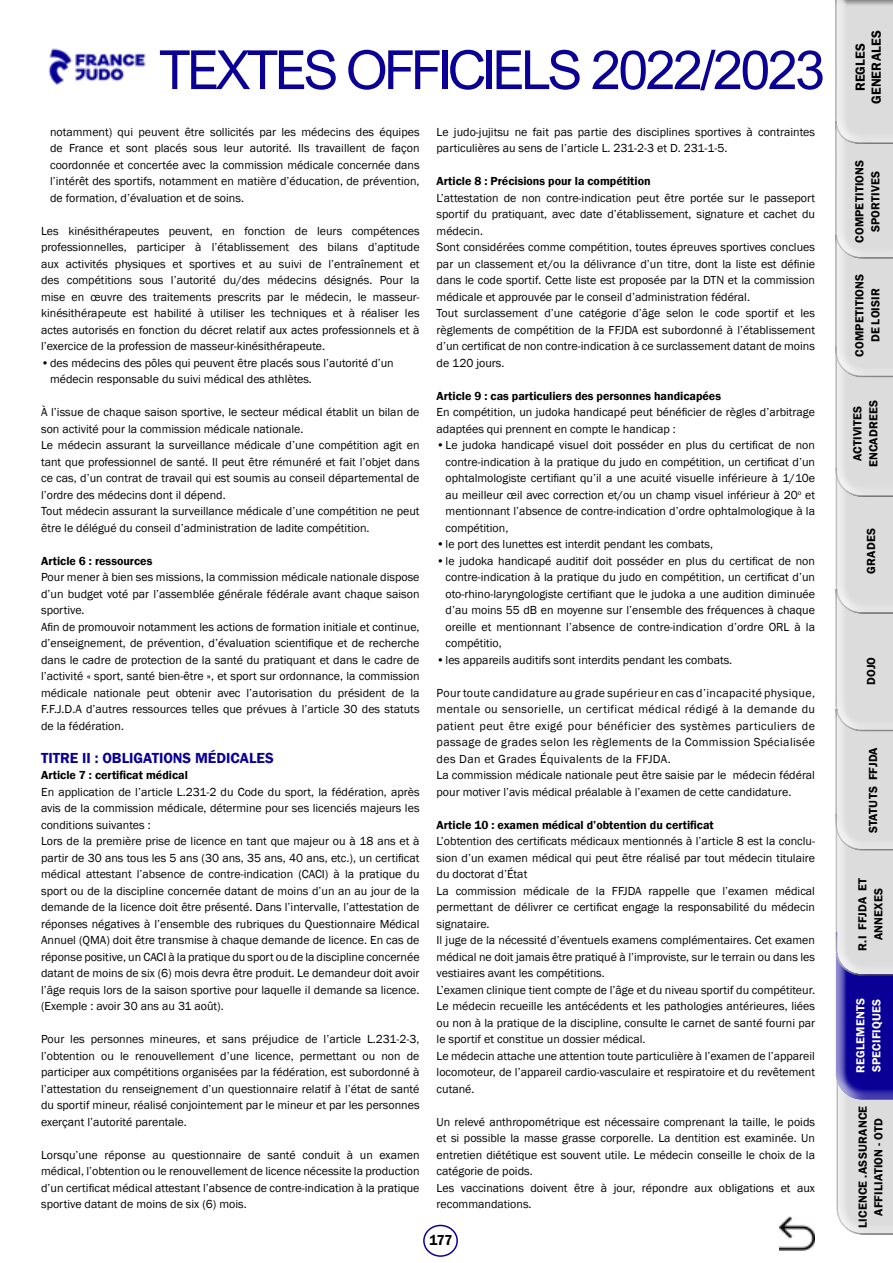
<style>
.page{position:relative;width:893px;height:1263px;background:#fff}
.page>*{position:absolute;margin:0;border:0;box-sizing:border-box;transform-origin:0 0}
.t1{font:54px "Arial Nova";letter-spacing:-.07em;color:#0a0096}
.t2{font:600 15px "Franklin Gothic";color:#0a0096}
.t3{font:600 14.85px "Franklin Gothic";color:#000;scale:.91 1}
.t4{font:600 13.5px/15.9px "Franklin Gothic";letter-spacing:.015em;color:#000;text-align:center}
.t5{font:12px/16.5px "Franklin Gothic";color:#000}
.t6{font:12px/16.5px "Franklin Gothic";letter-spacing:.03em;color:#000}
.t7{font:600 12px/15.9px "Franklin Gothic";color:#000;text-align:center}
.t8{font:600 12px/15.9px "Franklin Gothic";letter-spacing:.02em;color:#000;text-align:center}
.t9{font:600 12px/15.9px "Franklin Gothic";letter-spacing:.015em;color:#fff}
</style>
<div class="page">
<div style="left:423px;top:1225px;width:35px;height:32px;border:2px solid #0a0096;border-radius:50%"></div>
<img style="left:48px;top:48px;width:98px;height:37px">
<svg style="left:835px;top:155px;width:58px;height:1080px;background:#c7c6d5"></svg>
<div style="left:825px;top:0;width:68px;height:155px;background:#fff;opacity:.75"></div>
<div style="left:828px;top:0;width:65px;height:153px;background:#000;opacity:.75"></div>
<img style="left:780px;top:1216px;width:34px;height:35px">
<h1 class="t1" style="left:159px;top:39px;width:668px">TEXTES OFFICIELS 2022/2023</h1>
<p class="t5" style="left:50px;top:124px;width:371px;text-align:justify">notamment) qui peuvent être sollicités par les médecins des équipes de France et sont placés sous leur autorité. Ils travaillent de façon coordonnée et concertée avec la commission médicale concernée dans l’intérêt des sportifs, notamment en matière d’éducation, de prévention, de formation, d’évaluation et de soins.</p>
<p class="t5" style="left:41px;top:223px;width:380px;text-align:justify">Les kinésithérapeutes peuvent, en fonction de leurs compétences professionnelles, participer à l’établissement des bilans d’aptitude aux activités physiques et sportives et au suivi de l’entraînement et des compétitions sous l’autorité du/des médecins désignés. Pour la mise en œuvre des traitements prescrits par le médecin, le masseur&shy;kinésithérapeute est habilité à utiliser les techniques et à réaliser les actes autorisés en fonction du décret relatif aux actes professionnels et à l’exercice de la profession de masseur-kinésithérapeute.</p>
<p class="t5" style="left:50px;top:355px;width:345px;text-indent:-9px">•des médecins des pôles qui peuvent être placés sous l’autorité d’un médecin responsable du suivi médical des athlètes.</p>
<p class="t5" style="left:41px;top:404px;width:380px">À l’issue de chaque saison sportive, le secteur médical établit un bilan de son activité pour la commission médicale nationale.<br>Le médecin assurant la surveillance médicale d’une compétition agit en tant que professionnel de santé. Il peut être rémunéré et fait l’objet dans ce cas, d’un contrat de travail qui est soumis au conseil départemental de l’ordre des médecins dont il dépend.<br>Tout médecin assurant la surveillance médicale d’une compétition ne peut être le délégué du conseil d’administration de ladite compétition.</p>
<p class="t7" style="left:41px;top:553px;width:113px">Article 6 : ressources</p>
<p class="t5" style="left:41px;top:569px;width:380px">Pour mener à bien ses missions, la commission médicale nationale dispose d’un budget voté par l’assemblée générale fédérale avant chaque saison sportive.<br>Afin de promouvoir notamment les actions de formation initiale et continue, d’enseignement, de prévention, d’évaluation scientifique et de recherche dans le cadre de protection de la santé du pratiquant et dans le cadre de l’activité « sport, santé bien-être », et sport sur ordonnance, la commission médicale nationale peut obtenir avec l’autorisation du président de la F.F.J.D.A d’autres ressources telles que prévues à l’article 30 des statuts de la fédération.</p>
<p class="t2" style="left:41px;top:748px;width:234px">TITRE II : OBLIGATIONS MÉDICALES</p>
<p class="t7" style="left:41px;top:767px;width:148px">Article 7 : certificat médical</p>
<p class="t5" style="left:41px;top:784px;width:380px">En application de l’article L.231-2 du Code du sport, la fédération, après avis de la commission médicale, détermine pour ses licenciés majeurs les conditions suivantes :<br>Lors de la première prise de licence en tant que majeur ou à 18 ans et à partir de 30 ans tous les 5 ans (30 ans, 35 ans, 40 ans, etc.), un certificat médical attestant l’absence de contre-indication (CACI) à la pratique du sport ou de la discipline concernée datant de moins d’un an au jour de la demande de la licence doit être présenté. Dans l’intervalle, l’attestation de réponses négatives à l’ensemble des rubriques du Questionnaire Médical Annuel (QMA) doit être transmise à chaque demande de licence. En cas de réponse positive, un CACI à la pratique du sport ou de la discipline concernée datant de moins de six (6) mois devra être produit. Le demandeur doit avoir l’âge requis lors de la saison sportive pour laquelle il demande sa licence. (Exemple : avoir 30 ans au 31 août).</p>
<p class="t5" style="left:41px;top:1031px;width:380px;text-align:justify">Pour les personnes mineures, et sans préjudice de l’article L.231-2-3, l’obtention ou le renouvellement d’une licence, permettant ou non de participer aux compétitions organisées par la fédération, est subordonné à l’attestation du renseignement d’un questionnaire relatif à l’état de santé du sportif mineur, réalisé conjointement par le mineur et par les personnes exerçant l’autorité parentale.</p>
<p class="t5" style="left:41px;top:1147px;width:380px;text-align:justify">Lorsqu’une réponse au questionnaire de santé conduit à un examen médical, l’obtention ou le renouvellement de licence nécessite la production d’un certificat médical attestant l’absence de contre-indication à la pratique sportive datant de moins de six (6) mois.</p>
<p class="t5" style="left:437px;top:124px;width:380px">Le judo-jujitsu ne fait pas partie des disciplines sportives à contraintes particulières au sens de l’article L. 231-2-3 et D. 231-1-5.</p>
<p class="t7" style="left:437px;top:173px;width:216px">Article 8 : Précisions pour la compétition</p>
<p class="t5" style="left:437px;top:190px;width:380px">L’attestation de non contre-indication peut être portée sur le passeport sportif du pratiquant, avec date d’établissement, signature et cachet du médecin.<br>Sont considérées comme compétition, toutes épreuves sportives conclues par un classement et/ou la délivrance d’un titre, dont la liste est définie dans le code sportif. Cette liste est proposée par la DTN et la commission médicale et approuvée par le conseil d’administration fédéral.<br>Tout surclassement d’une catégorie d’âge selon le code sportif et les règlements de compétition de la FFJDA est subordonné à l’établissement d’un certificat de non contre-indication à ce surclassement datant de moins de 120 jours.</p>
<p class="t7" style="left:437px;top:388px;width:286px">Article 9 : cas particuliers des personnes handicapées</p>
<p class="t5" style="left:437px;top:404px;width:380px">En compétition, un judoka handicapé peut bénéficier de règles d’arbitrage adaptées qui prennent en compte le handicap :</p>
<p class="t5" style="left:446px;top:437px;width:371px;text-align:justify;text-indent:-9px">•Le judoka handicapé visuel doit posséder en plus du certificat de non contre-indication à la pratique du judo en compétition, un certificat d’un ophtalmologiste certifiant qu’il a une acuité visuelle inférieure à 1/10e au meilleur œil avec correction et/ou un champ visuel inférieur à 20<sup>o</sup> et mentionnant l’absence de contre-indication d’ordre ophtalmologique à la compétition,</p>
<p class="t5" style="left:437px;top:536px;width:278px">•le port des lunettes est interdit pendant les combats,</p>
<p class="t5" style="left:446px;top:553px;width:371px;text-align:justify;text-indent:-9px">•le judoka handicapé auditif doit posséder en plus du certificat de non contre-indication à la pratique du judo en compétition, un certificat d’un oto-rhino-laryngologiste certifiant que le judoka a une audition diminuée d’au moins 55 dB en moyenne sur l’ensemble des fréquences à chaque oreille et mentionnant l’absence de contre-indication d’ordre ORL à la compétitio,</p>
<p class="t5" style="left:437px;top:652px;width:297px">•les appareils auditifs sont interdits pendant les combats.</p>
<p class="t6" style="left:437px;top:685px;width:380px">Pour toute candidature au grade supérieur en cas d’incapacité physique, mentale ou sensorielle, un certificat médical rédigé à la demande du patient peut être exigé pour bénéficier des systèmes particuliers de passage de grades selon les règlements de la Commission Spécialisée des Dan et Grades Équivalents de la FFJDA.<br>La commission médicale nationale peut être saisie par le médecin fédéral pour motiver l’avis médical préalable à l’examen de cette candidature.</p>
<p class="t7" style="left:437px;top:817px;width:279px">Article 10 : examen médical d’obtention du certificat</p>
<p class="t5" style="left:437px;top:833px;width:380px">L’obtention des certificats médicaux mentionnés à l’article 8 est la conclu&shy;sion d’un examen médical qui peut être réalisé par tout médecin titulaire du doctorat d’État<br>La commission médicale de la FFJDA rappelle que l’examen médical permettant de délivrer ce certificat engage la responsabilité du médecin signataire.<br>Il juge de la nécessité d’éventuels examens complémentaires. Cet examen médical ne doit jamais être pratiqué à l’improviste, sur le terrain ou dans les vestiaires avant les compétitions.<br>L’examen clinique tient compte de l’âge et du niveau sportif du compétiteur.<br>Le médecin recueille les antécédents et les pathologies antérieures, liées ou non à la pratique de la discipline, consulte le carnet de santé fourni par le sportif et constitue un dossier médical.<br>Le médecin attache une attention toute particulière à l’examen de l’appareil locomoteur, de l’appareil cardio-vasculaire et respiratoire et du revêtement cutané.</p>
<p class="t5" style="left:437px;top:1114px;width:380px">Un relevé anthropométrique est nécessaire comprenant la taille, le poids et si possible la masse grasse corporelle. La dentition est examinée. Un entretien diététique est souvent utile. Le médecin conseille le choix de la catégorie de poids.<br>Les vaccinations doivent être à jour, répondre aux obligations et aux recommandations.</p>
<p class="t3" style="left:430px;top:1231px;width:27px">177</p>
<p class="t4" style="left:852px;top:104px;width:76px;rotate:-90deg">REGLES<br>GENERALES</p>
<p class="t8" style="left:852px;top:243px;width:85px;rotate:-90deg">COMPETITIONS<br>SPORTIVES</p>
<p class="t7" style="left:852px;top:357px;width:85px;rotate:-90deg">COMPETITIONS<br>DE LOISIR</p>
<p class="t8" style="left:850px;top:467px;width:69px;rotate:-90deg">ACTIVITES<br>ENCADREES</p>
<p class="t7" style="left:863px;top:574px;width:47px;rotate:-90deg">GRADES</p>
<p class="t7" style="left:863px;top:685px;width:30px;rotate:-90deg">DOJO</p>
<p class="t7" style="left:865px;top:833px;width:88px;rotate:-90deg">STATUTS FFJDA</p>
<p class="t7" style="left:855px;top:951px;width:74px;rotate:-90deg">R.I FFJDA ET<br>ANNEXES</p>
<p class="t9" style="left:853px;top:1073px;width:77px;rotate:-90deg">REGLEMENTS<br>SPECIFIQUES</p>
<p class="t7" style="left:855px;top:1228px;width:124px;rotate:-90deg">LICENCE .ASSURANCE<br>AFFILIATION - OTD</p>
</div>
